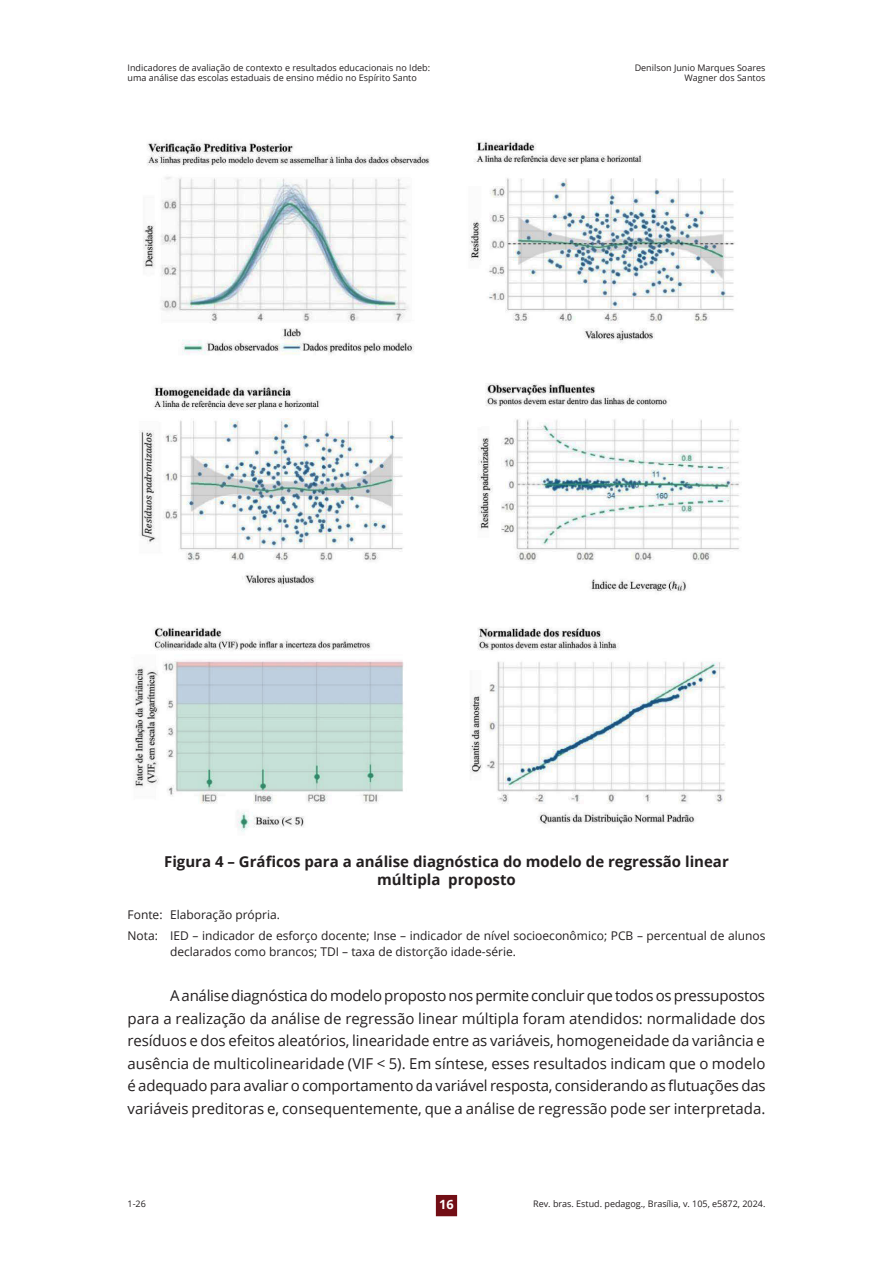
<style>
.page{position:relative;width:893px;height:1263px;background:#fff}
.page>*{position:absolute;margin:0;border:0;box-sizing:border-box;transform-origin:0 0}
._01_-_Corpo_do_texto{font:15px/22.5px "Open Sans";color:#231f20;text-align:justify}
._01_-_Titulo_Tabelas__quadros__graficos_e{font:700 15px/18px "Open Sans";color:#231f20;text-align:center}
.t1{font:700 12.75px "Open Sans";color:#fff}
._01_-_Fonte_da_tabela{font:12px/16.5px "Open Sans";color:#231f20}
.t2{font:9px/10.5px "Open Sans";color:#231f20}
</style>
<div class="page">
<div style="left:436px;top:1195px;width:21px;height:21px;background:#720e15"></div>
<img style="left:134px;top:141px;width:606px;height:691px">
<p class="t2" style="left:128px;top:62px;width:304px">Indicadores de avaliação de contexto e resultados educacionais no Ideb: uma análise das escolas estaduais de ensino médio no Espírito Santo</p>
<p class="t2" style="left:635px;top:62px;width:132px;text-align:right">Denilson Junio Marques Soares<br>Wagner dos Santos</p>
<p class="_01_-_Titulo_Tabelas__quadros__graficos_e" style="left:164px;top:852px;width:566px">Figura 4 – Gráficos para a análise diagnóstica do modelo de regressão linear múltipla proposto</p>
<p class="_01_-_Fonte_da_tabela" style="left:128px;top:906px;width:154px">Fonte: Elaboração própria.</p>
<p class="_01_-_Fonte_da_tabela" style="left:170px;top:927px;width:597px;text-indent:-43px">Nota: IED – indicador de esforço docente; Inse – indicador de nível socioeconômico; PCB – percentual de alunos declarados como brancos; TDI – taxa de distorção idade-série.</p>
<p class="_01_-_Corpo_do_texto" style="left:128px;top:984px;width:639px;text-indent:43px">A análise diagnóstica do modelo proposto nos permite concluir que todos os pressupostos para a realização da análise de regressão linear múltipla foram atendidos: normalidade dos resíduos e dos efeitos aleatórios, linearidade entre as variáveis, homogeneidade da variância e ausência de multicolinearidade (VIF &lt; 5). Em síntese, esses resultados indicam que o modelo é adequado para avaliar o comportamento da variável resposta, considerando as flutuações das variáveis preditoras e, consequentemente, que a análise de regressão pode ser interpretada.</p>
<p class="t1" style="left:439px;top:1196px;width:16px">16</p>
<p class="t2" style="left:128px;top:1198px;width:20px">1-26</p>
<p class="t2" style="left:533px;top:1198px;width:234px">Rev. bras. Estud. pedagog., Brasília, v. 105, e5872, 2024.</p>
</div>
